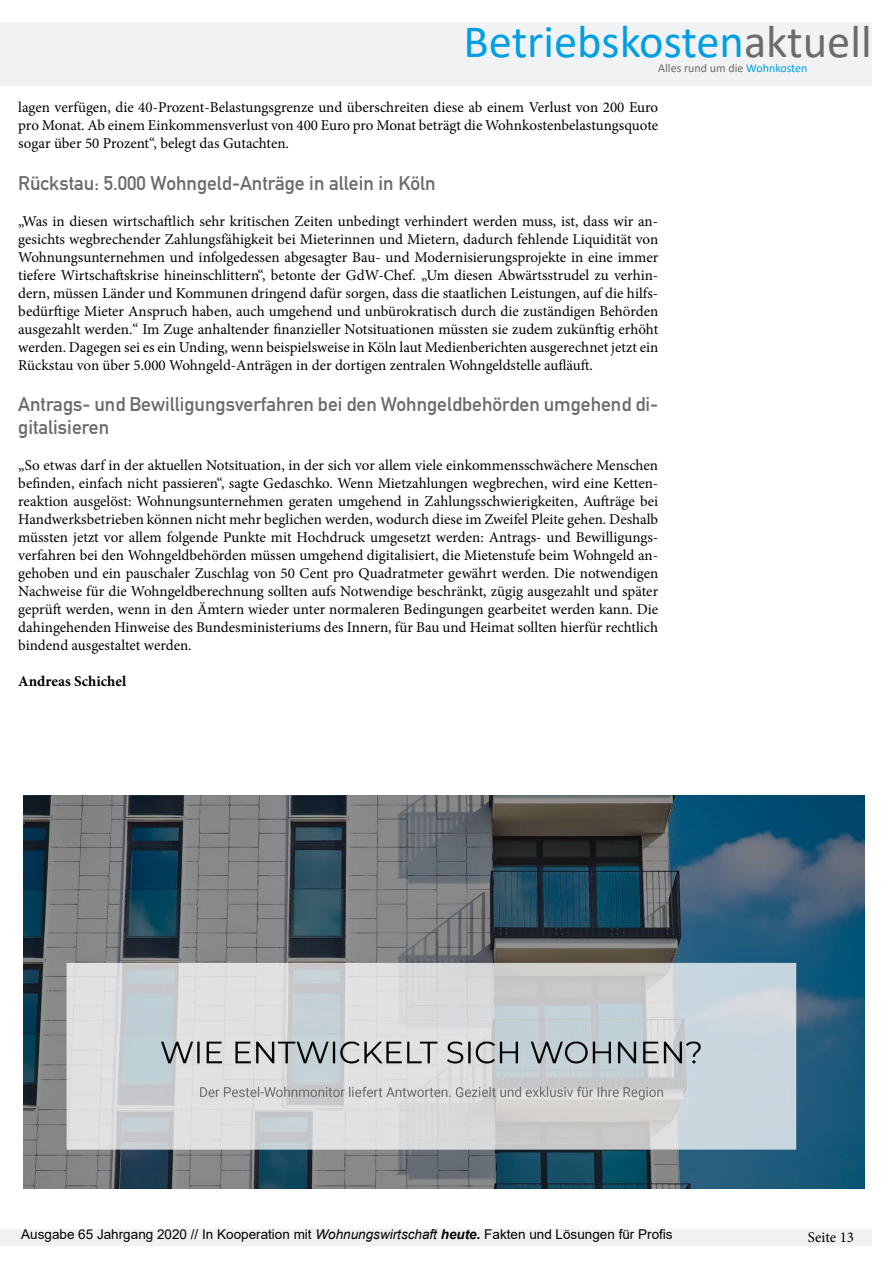
<style>
.page{position:relative;width:893px;height:1263px;background:#fff}
.page>*{position:absolute;margin:0;border:0;box-sizing:border-box;transform-origin:0 0}
.t1{font:46.5px "Calibri";color:#009fe3}
.t2{font:19.5px/23.4px "DIN Mittelschrift Std";color:#6b6b6b}
.t3{font:15px/18px "Minion Pro";color:#000;text-align:justify}
.t4{font:700 15px "Minion Pro";color:#000}
.t5{font:13.5px "Arial";color:#000}
.t6{font:12px "Calibri";color:#6b6b6b}
.s1{color:#6b6b6b}
.s2{color:#009fe3}
.s3{font-style:italic}
.s4{font-weight:700;font-style:italic}
</style>
<div class="page">
<div style="left:0;top:1229px;width:872px;height:17px;background:#f1f2f3"></div>
<div style="left:0;top:22px;width:872px;height:64px;background:#f1f2f3"></div>
<img style="left:23px;top:796px;width:841px;height:392px">
<h1 class="t1" style="left:463px;top:9px;width:410px">Betriebskosten<span class="s1">aktuell</span></h1>
<p class="t6" style="left:658px;top:59px;width:151px">Alles rund um die <span class="s2">Wohnkosten</span></p>
<p class="t3" style="left:18px;top:98px;width:641px">lagen verfügen, die 40-Prozent-Belastungsgrenze und überschreiten diese ab einem Verlust von 200 Euro pro Monat. Ab einem Einkommensverlust von 400 Euro pro Monat beträgt die Wohnkostenbelastungsquote sogar über 50 Prozent“, belegt das Gutachten.</p>
<h2 class="t2" style="left:18px;top:171px;width:419px">Rückstau: 5.000 Wohngeld-Anträge in allein in Köln</h2>
<p class="t3" style="left:18px;top:212px;width:641px">„Was in diesen wirtschaftlich sehr kritischen Zeiten unbedingt verhindert werden muss, ist, dass wir an&shy;gesichts wegbrechender Zahlungsfähigkeit bei Mieterinnen und Mietern, dadurch fehlende Liquidität von Wohnungsunternehmen und infolgedessen abgesagter Bau- und Modernisierungsprojekte in eine immer tiefere Wirtschaftskrise hineinschlittern“, betonte der GdW-Chef. „Um diesen Abwärtsstrudel zu verhin&shy;dern, müssen Länder und Kommunen dringend dafür sorgen, dass die staatlichen Leistungen, auf die hilfs&shy;bedürftige Mieter Anspruch haben, auch umgehend und unbürokratisch durch die zuständigen Behörden ausgezahlt werden.“ Im Zuge anhaltender finanzieller Notsituationen müssten sie zudem zukünftig erhöht werden. Dagegen sei es ein Unding, wenn beispielsweise in Köln laut Medienberichten ausgerechnet jetzt ein Rückstau von über 5.000 Wohngeld-Anträgen in der dortigen zentralen Wohngeldstelle aufläuft.</p>
<h2 class="t2" style="left:18px;top:392px;width:641px">Antrags- und Bewilligungsverfahren bei den Wohngeldbehörden umgehend di&shy;gitalisieren</h2>
<p class="t3" style="left:18px;top:457px;width:641px">„So etwas darf in der aktuellen Notsituation, in der sich vor allem viele einkommensschwächere Menschen befinden, einfach nicht passieren“, sagte Gedaschko. Wenn Mietzahlungen wegbrechen, wird eine Ketten&shy;reaktion ausgelöst: Wohnungsunternehmen geraten umgehend in Zahlungsschwierigkeiten, Aufträge bei Handwerksbetrieben können nicht mehr beglichen werden, wodurch diese im Zweifel Pleite gehen. Deshalb müssten jetzt vor allem folgende Punkte mit Hochdruck umgesetzt werden: Antrags- und Bewilligungs&shy;verfahren bei den Wohngeldbehörden müssen umgehend digitalisiert, die Mietenstufe beim Wohngeld an&shy;gehoben und ein pauschaler Zuschlag von 50 Cent pro Quadratmeter gewährt werden. Die notwendigen Nachweise für die Wohngeldberechnung sollten aufs Notwendige beschränkt, zügig ausgezahlt und später geprüft werden, wenn in den Ämtern wieder unter normaleren Bedingungen gearbeitet werden kann. Die dahingehenden Hinweise des Bundesministeriums des Innern, für Bau und Heimat sollten hierfür rechtlich bindend ausgestaltet werden.</p>
<p class="t4" style="left:18px;top:671px;width:109px">Andreas Schichel</p>
<p class="t5" style="left:21px;top:1225px;width:653px">Ausgabe 65 Jahrgang 2020 // In Kooperation mit <span class="s3">Wohnungswirtschaft</span> <span class="s4">heute.</span> Fakten und Lösungen für Profis</p>
<p class="t3" style="left:808px;top:1229px;width:48px">Seite 13</p>
</div>
